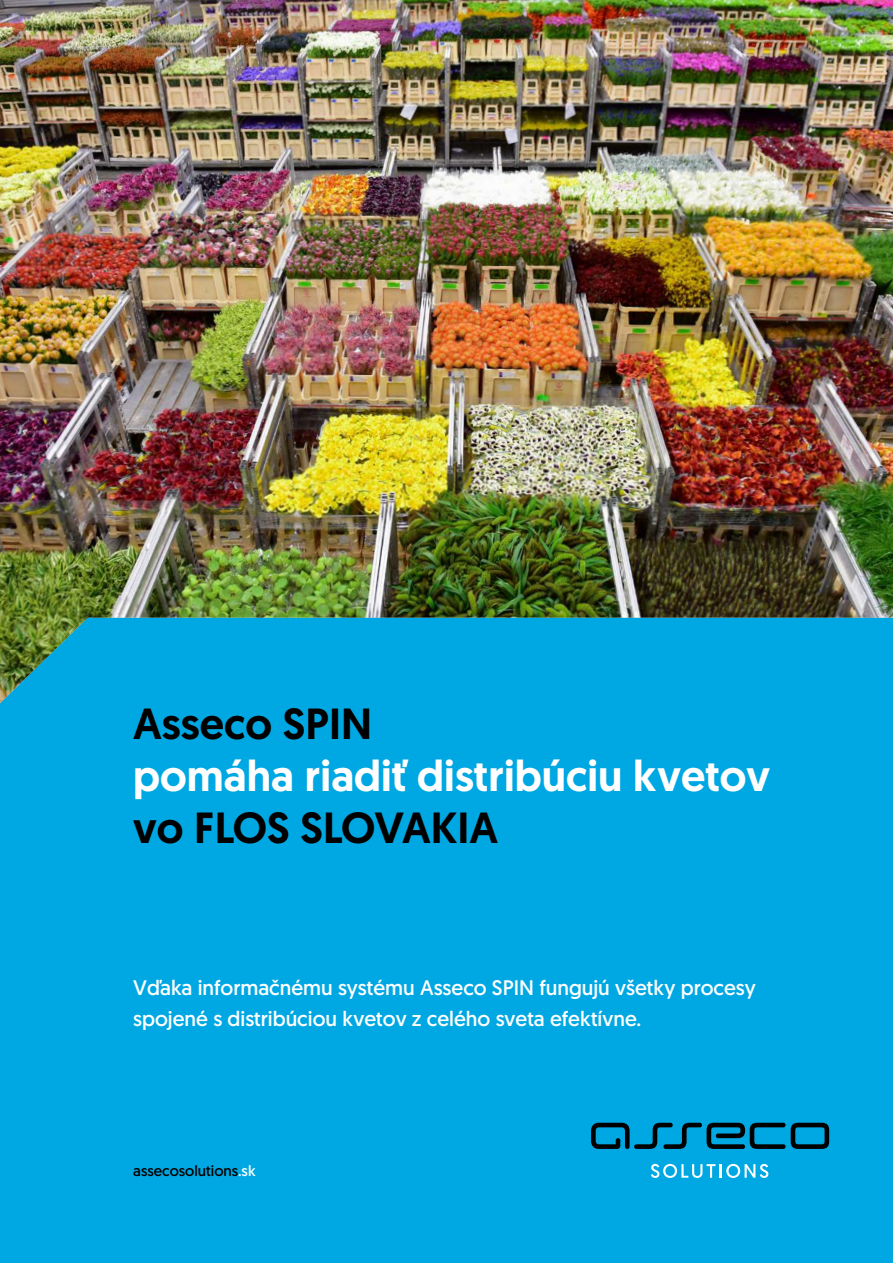
<style>
.page{position:relative;width:893px;height:1263px;background:#00a8e3}
.page>*{position:absolute;margin:0;border:0;box-sizing:border-box;transform-origin:0 0}
.t1{font:500 43.5px "Geomanist";color:#fff}
.t2{font:500 43.5px "Geomanist";color:#000}
.t3{font:21px/31.5px "Geomanist";color:#fff}
.t4{font:15px "Geomanist";color:#000}
.s1{color:#fff}
</style>
<div class="page">
<img style="left:0;top:0;width:893px;height:703px">
<svg style="left:651px;top:1164px;width:117px;height:14px"></svg>
<svg style="left:591px;top:1123px;width:238px;height:26px"></svg>
<h1 class="t2" style="left:133px;top:694px;width:240px">Asseco SPIN</h1>
<h1 class="t1" style="left:133px;top:747px;width:638px">pomáha riadiť distribúciu kvetov</h1>
<h1 class="t2" style="left:133px;top:799px;width:366px">vo FLOS SLOVAKIA</h1>
<p class="t3" style="left:133px;top:971px;width:624px">Vďaka informačnému systému Asseco SPIN fungujú všetky procesy spojené s distribúciou kvetov z celého sveta efektívne.</p>
<p class="t4" style="left:133px;top:1161px;width:124px">assecosolutions<span class="s1">.sk</span></p>
</div>
